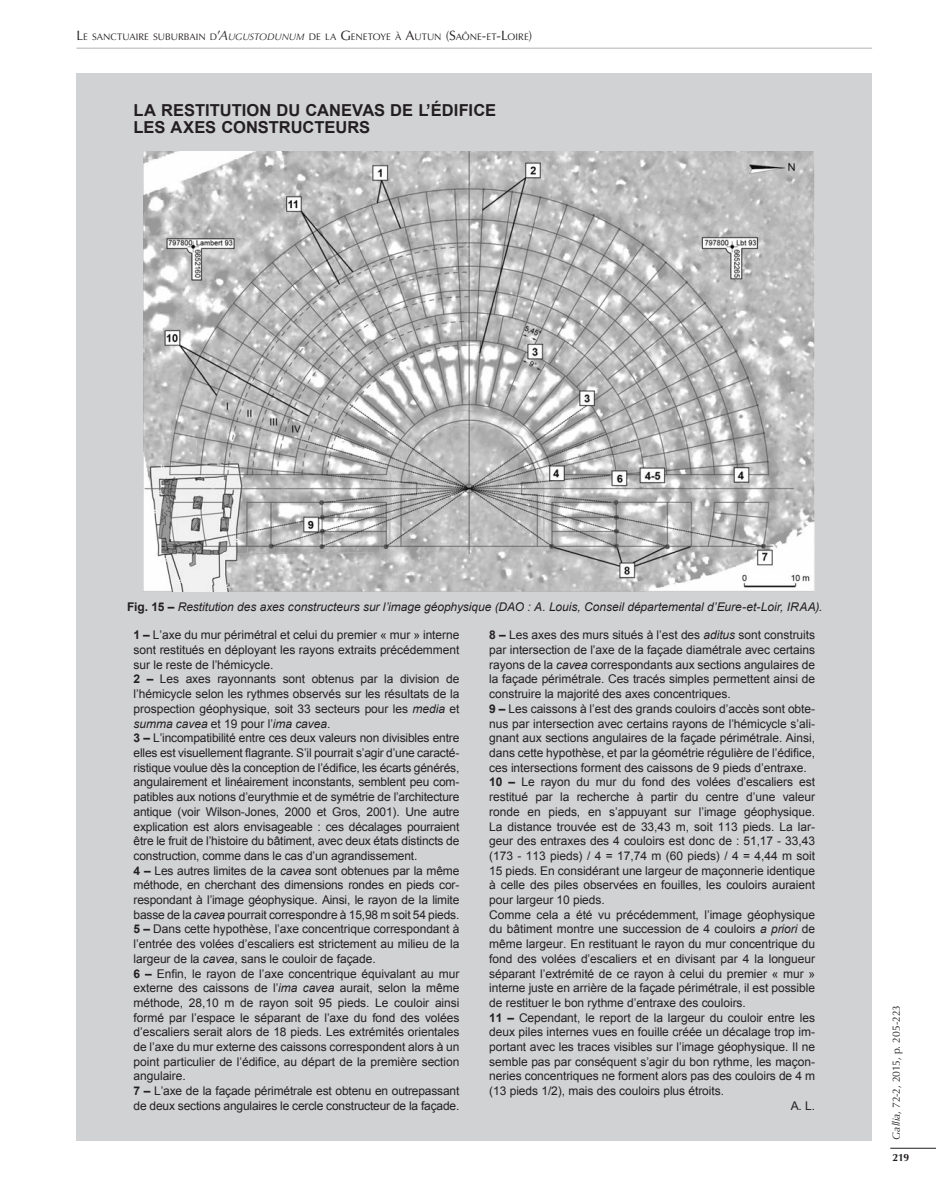
<style>
.page{position:relative;width:936px;height:1191px;background:#fff}
.page>*{position:absolute;margin:0;border:0;box-sizing:border-box;transform-origin:0 0}
.t1{font:700 16.5px/17.2px "Arial";color:#231f20}
.t2{font:13.5px "Optima LT Std";color:#231f20}
.t3{font:12px/14.7px "Arial";letter-spacing:-.005em;color:#231f20}
.t4{font:italic 12px "Arial";letter-spacing:-.005em;color:#231f20}
.t5{font:10.5px "Optima LT Std";letter-spacing:-.015em;color:#231f20}
.t6{font:700 10.5px "Optima LT Std";color:#231f20}
.t7{font:9.45px "Optima LT Std";color:#231f20}
.t8{font:italic 9.45px "Optima LT Std";color:#231f20}
.s1{font-style:normal}
.s2{font-size:13.5px}
.s3{font-style:normal;font-size:13.5px}
.s4{font-size:9.45px}
.s5{font-style:italic;font-size:13.5px}
.s6{font-style:italic}
.s7{color:#d1232a}
.s8{font-weight:700;font-style:normal}
.s9{font-weight:700}
</style>
<div class="page">
<hr style="left:890px;top:1147px;width:45px;height:1px;background:#231f20">
<hr style="left:77px;top:48px;width:795px;height:1px;background:#b2b3b7">
<div style="left:77px;top:73px;width:795px;height:1068px;background:#d1d2d4"></div>
<img style="left:143px;top:151px;width:671px;height:440px">
<p class="t7" style="left:111px;top:31px;width:8px">C</p>
<p class="t7" style="left:165px;top:31px;width:7px">B</p>
<p class="t7" style="left:184px;top:31px;width:7px">B</p>
<p class="t8" style="left:210px;top:31px;width:142px"><span class="s1">D</span><span class="s2">A</span> GSTOD N M<span class="s1">D L</span> <span class="s3">G</span></p>
<p class="t7" style="left:380px;top:31px;width:35px">Y À<span class="s2">A</span></p>
<p class="t2" style="left:449px;top:27px;width:22px">S <span class="s4">Ô</span></p>
<p class="t7" style="left:77px;top:32px;width:457px"><span class="s2">L</span>E SANCTUAIRE SUBURBAIN D<span class="s2">’</span><span class="s5">A</span><span class="s6">UGUSTODUNUM</span> <span class="s7">DE LA</span> <span class="s2">G</span>ENETOYE À <span class="s2">A</span>UTUN <span class="s2">(S</span>AÔNE<span class="s2">-</span>ET<span class="s2">-L</span>OIRE<span class="s2">)</span></p>
<h1 class="t1" style="left:134px;top:102px;width:364px">LA RESTITUTION DU CANEVAS DE L’ÉDIFICE<br>LES AXES CONSTRUCTEURS</h1>
<p class="t4" style="left:127px;top:599px;width:697px"><span class="s8">Fig. 15 –</span> Restitution des axes constructeurs sur l’image géophysique (DAO : A. Louis, Conseil départemental d’Eure-et-Loir, IRAA).</p>
<p class="t3" style="left:134px;top:628px;width:327px"><span class="s9">1 –</span> L’axe du mur périmétral et celui du premier « mur » interne sont restitués en déployant les rayons extraits précédemment sur le reste de l’hémicycle.<br><span class="s9">2 –</span> Les axes rayonnants sont obtenus par la division de l’hémicycle selon les rythmes observés sur les résultats de la prospection géophysique, soit 33 secteurs pour les <span class="s6">media</span> et <span class="s6">summa cavea</span> et 19 pour l’<span class="s6">ima cavea</span>.<br><span class="s9">3 –</span> L’incompatibilité entre ces deux valeurs non divisibles entre elles est visuellement flagrante. S’il pourrait s’agir d’une caracté&shy;ristique voulue dès la conception de l’édifice, les écarts générés, angulairement et linéairement inconstants, semblent peu com&shy;patibles aux notions d’eurythmie et de symétrie de l’architecture antique (voir Wilson-Jones, 2000 et Gros, 2001). Une autre explication est alors envisageable : ces décalages pourraient être le fruit de l’histoire du bâtiment, avec deux états distincts de construction, comme dans le cas d’un agrandissement.<br><span class="s9">4 –</span> Les autres limites de la <span class="s6">cavea</span> sont obtenues par la même méthode, en cherchant des dimensions rondes en pieds cor - respondant à l’image géophysique. Ainsi, le rayon de la limite basse de la <span class="s6">cavea</span> pourrait correspondre à 15,98 m soit 54 pieds.<br><span class="s9">5 –</span> Dans cette hypothèse, l’axe concentrique correspondant à l’entrée des volées d’escaliers est strictement au milieu de la largeur de la <span class="s6">cavea</span>, sans le couloir de façade.<br><span class="s9">6 –</span> Enfin, le rayon de l’axe concentrique équivalant au mur externe des caissons de l’<span class="s6">ima cavea</span> aurait, selon la même méthode, 28,10 m de rayon soit 95 pieds. Le couloir ainsi formé par l’espace le séparant de l’axe du fond des volées d’escaliers serait alors de 18 pieds. Les extrémités orientales de l’axe du mur externe des caissons correspondent alors à un point particulier de l’édifice, au départ de la première section angulaire.<br><span class="s9">7 –</span> L’axe de la façade périmétrale est obtenu en outrepassant de deux sections angulaires le cercle constructeur de la façade.</p>
<p class="t3" style="left:489px;top:628px;width:327px"><span class="s9">8 –</span> Les axes des murs situés à l’est des <span class="s6">aditus</span> sont construits</p>
<p class="t3" style="left:489px;top:642px;width:327px">par intersection de l’axe de la façade diamétrale avec certains</p>
<p class="t3" style="left:489px;top:657px;width:327px">rayons de la <span class="s6">cavea</span> correspondants aux sections angulaires de</p>
<p class="t3" style="left:489px;top:672px;width:327px">la façade périmétrale. Ces tracés simples permettent ainsi de</p>
<p class="t3" style="left:489px;top:686px;width:243px">construire la majorité des axes concentriques.</p>
<p class="t3" style="left:489px;top:701px;width:327px"><span class="s9">9 –</span> Les caissons à l’est des grands couloirs d’accès sont obte-</p>
<p class="t3" style="left:489px;top:716px;width:327px">nus par intersection avec certains rayons de l’hémicycle s’ali-</p>
<p class="t3" style="left:489px;top:731px;width:327px">gnant aux sections angulaires de la façade périmétrale. Ainsi,</p>
<p class="t3" style="left:489px;top:745px;width:327px">dans cette hypothèse, et par la géométrie régulière de l’édifice,</p>
<p class="t3" style="left:489px;top:760px;width:319px">ces intersections forment des caissons de 9 pieds d’entraxe.</p>
<p class="t3" style="left:489px;top:775px;width:327px"><span class="s9">10 –</span> Le rayon du mur du fond des volées d’escaliers est</p>
<p class="t3" style="left:489px;top:789px;width:327px">restitué par la recherche à partir du centre d’une valeur</p>
<p class="t3" style="left:489px;top:804px;width:327px">ronde en pieds, en s’appuyant sur l’image géophysique.</p>
<p class="t3" style="left:489px;top:819px;width:327px">La distance trouvée est de 33,43 m, soit 113 pieds. La lar-</p>
<p class="t3" style="left:489px;top:833px;width:327px">geur des entraxes des 4 couloirs est donc de : 51,17 - 33,43</p>
<p class="t3" style="left:489px;top:848px;width:327px">(173 - 113 pieds) / 4 = 17,74 m (60 pieds) / 4 = 4,44 m soit</p>
<p class="t3" style="left:489px;top:863px;width:327px">15 pieds. En considérant une largeur de maçonnerie identique</p>
<p class="t3" style="left:489px;top:878px;width:327px">à celle des piles observées en fouilles, les couloirs auraient</p>
<p class="t3" style="left:489px;top:892px;width:117px">pour largeur 10 pieds.</p>
<p class="t3" style="left:489px;top:907px;width:327px">Comme cela a été vu précédemment, l’image géophysique</p>
<p class="t3" style="left:489px;top:922px;width:327px">du bâtiment montre une succession de 4 couloirs <span class="s6">a priori</span> de</p>
<p class="t3" style="left:489px;top:936px;width:327px">même largeur. En restituant le rayon du mur concentrique du</p>
<p class="t3" style="left:489px;top:951px;width:327px">fond des volées d’escaliers et en divisant par 4 la longueur</p>
<p class="t3" style="left:489px;top:966px;width:327px">séparant l’extrémité de ce rayon à celui du premier « mur »</p>
<p class="t3" style="left:489px;top:980px;width:327px">interne juste en arrière de la façade périmétrale, il est possible</p>
<p class="t3" style="left:489px;top:995px;width:258px">de restituer le bon rythme d’entraxe des couloirs.</p>
<p class="t3" style="left:489px;top:1010px;width:327px"><span class="s9">11 –</span> Cependant, le report de la largeur du couloir entre les</p>
<p class="t3" style="left:489px;top:1025px;width:327px">deux piles internes vues en fouille créée un décalage trop im-</p>
<p class="t3" style="left:489px;top:1039px;width:327px">portant avec les traces visibles sur l’image géophysique. Il ne</p>
<p class="t3" style="left:489px;top:1054px;width:327px">semble pas par conséquent s’agir du bon rythme, les maçon-</p>
<p class="t3" style="left:489px;top:1069px;width:327px">neries concentriques ne forment alors pas des couloirs de 4 m</p>
<p class="t3" style="left:489px;top:1083px;width:236px">(13 pieds 1/2), mais des couloirs plus étroits.</p>
<p class="t3" style="left:790px;top:1098px;width:26px">A. L.</p>
<p class="t5" style="left:890px;top:1042px;width:40px;rotate:-90deg">205-223</p>
<p class="t5" style="left:890px;top:1141px;width:116px;rotate:-90deg"><span class="s6">Gallia</span>, 72-2, 2015, p. ***-</p>
<p class="t6" style="left:892px;top:1151px;width:13px">21</p>
<p class="t6" style="left:892px;top:1152px;width:19px">189</p>
</div>
